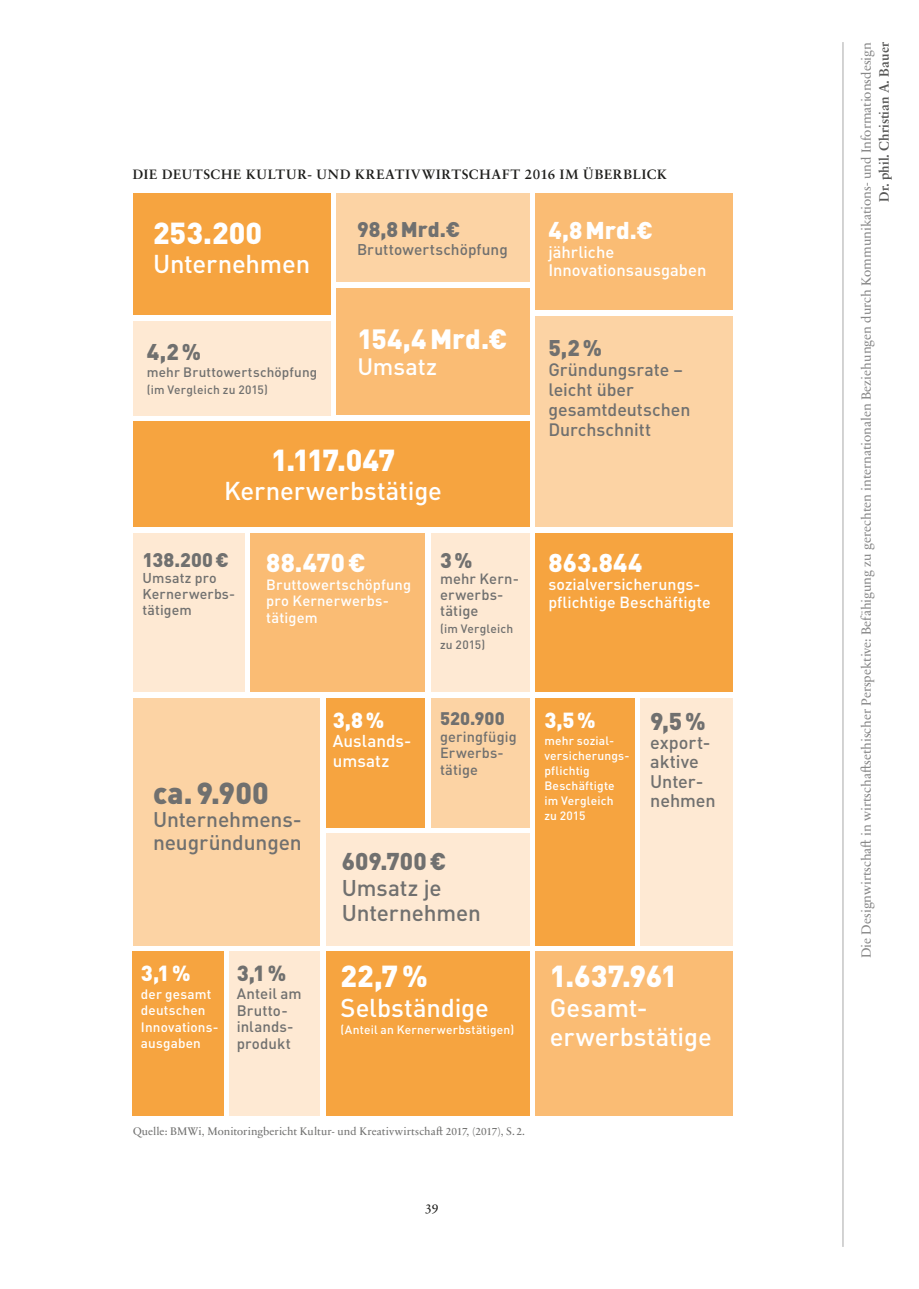
<style>
.page{position:relative;width:919px;height:1289px;background:#fff}
.page>*{position:absolute;margin:0;border:0;box-sizing:border-box;transform-origin:0 0}
.t1{font:900 30px "DINOT";letter-spacing:-.005em;color:#fff}
.t2{font:900 30px "DINOT";color:#70706f}
.t3{font:900 27.6px "DINOT";color:#fff}
.t4{font:500 25.5px/28.5px "DINOT";letter-spacing:-.005em;color:#fff}
.t5{font:900 25.5px "DINOT";letter-spacing:.01em;color:#fff}
.t6{font:900 24px "DINOT";color:#70706f}
.t7{font:900 24px "DINOT";color:#fff}
.t8{font:500 23.4px "DINOT";letter-spacing:.005em;color:#fff}
.t9{font:500 22.5px "DINOT";letter-spacing:-.005em;color:#70706f}
.t10{font:900 22.5px "DINOT";color:#70706f}
.t11{font:900 21.6px "DINOT";color:#fff}
.t12{font:900 21.6px "DINOT";color:#70706f}
.t13{font:500 21px "DINOT";letter-spacing:-.005em;color:#70706f}
.t14{font:900 21px "DINOT";letter-spacing:.005em;color:#70706f}
.t15{font:900 19.5px "DINOT";letter-spacing:.005em;color:#70706f}
.t16{font:500 18px "DINOT";letter-spacing:-.005em;color:#70706f}
.t17{font:900 18px "DINOT";letter-spacing:.005em;color:#70706f}
.t18{font:500 17.7px "DINOT";color:#70706f}
.t19{font:500 17.1px "DINOT";letter-spacing:.005em;color:#fff}
.t20{font:500 16.5px "DINOT";color:#fff}
.t21{font:500 15.9px/18px "DINOT";letter-spacing:.005em;color:#fff}
.t22{font:500 15.45px "DINOT";letter-spacing:.005em;color:#70706f}
.t23{font:500 15px/16.5px "DINOT";letter-spacing:.005em;color:#70706f}
.t24{font:500 14.7px/16.5px "DINOT";letter-spacing:.01em;color:#fff}
.t25{font:500 14.7px/16px "DINOT";letter-spacing:.005em;color:#70706f}
.t26{font:500 14.55px/16.5px "DINOT";letter-spacing:.01em;color:#70706f}
.t27{font:500 14.1px/15.9px "DINOT";letter-spacing:.01em;color:#70706f}
.t28{font:13.5px "Sabon Next LT Pro";color:#878787}
.t29{font:700 13.5px "Sabon LT Std";letter-spacing:.055em;color:#1d1d1b}
.t30{font:500 13.5px/16.5px "DINOT";letter-spacing:.01em;color:#fff}
.t31{font:700 13.5px "Sabon LT Std";color:#575756}
.t32{font:500 13.5px "DINOT";letter-spacing:.01em;color:#70706f}
.t33{font:13.5px "Sabon Next LT Pro";color:#1d1d1b}
.t34{font:500 12px/15px "DINOT";letter-spacing:.015em;color:#fff}
.t35{font:500 12px/16.5px "DINOT";letter-spacing:.015em;color:#70706f}
.t36{font:11.25px "Sabon Next LT Pro";letter-spacing:.005em;color:#70706f}
</style>
<div class="page">
<hr style="left:842px;top:42px;width:1px;height:1204px;background:#b2b2b2">
<div style="left:133px;top:193px;width:197px;height:121px;background:#f6a440"></div>
<div style="left:133px;top:321px;width:197px;height:94px;background:#fee9d3"></div>
<div style="left:336px;top:288px;width:193px;height:127px;background:#fabc74"></div>
<div style="left:133px;top:421px;width:396px;height:106px;background:#f6a440"></div>
<div style="left:133px;top:533px;width:111px;height:159px;background:#fee9d3"></div>
<div style="left:250px;top:533px;width:174px;height:159px;background:#fabc74"></div>
<div style="left:430px;top:533px;width:99px;height:159px;background:#fee9d3"></div>
<div style="left:430px;top:698px;width:99px;height:129px;background:#fcd3a4"></div>
<div style="left:325px;top:833px;width:204px;height:112px;background:#fee9d3"></div>
<div style="left:325px;top:951px;width:204px;height:164px;background:#f6a440"></div>
<div style="left:535px;top:951px;width:197px;height:164px;background:#fabc74"></div>
<div style="left:132px;top:951px;width:91px;height:164px;background:#f6a440"></div>
<div style="left:229px;top:951px;width:90px;height:164px;background:#fee9d3"></div>
<div style="left:325px;top:698px;width:99px;height:129px;background:#f6a440"></div>
<div style="left:133px;top:698px;width:186px;height:247px;background:#fcd3a4"></div>
<div style="left:535px;top:533px;width:197px;height:159px;background:#f6a440"></div>
<div style="left:535px;top:698px;width:99px;height:247px;background:#f6a440"></div>
<div style="left:640px;top:698px;width:92px;height:247px;background:#fee9d3"></div>
<div style="left:336px;top:193px;width:193px;height:89px;background:#fcd3a4"></div>
<div style="left:535px;top:193px;width:197px;height:117px;background:#fabc74"></div>
<div style="left:535px;top:316px;width:197px;height:211px;background:#fcd3a4"></div>
<p class="t29" style="left:133px;top:166px;width:535px">DIE DEUTSCHE KULTUR- UND KREATIVWIRTSCHAFT 2016 IM ÜBERBLICK</p>
<p class="t1" style="left:153px;top:213px;width:111px">253.200</p>
<p class="t4" style="left:153px;top:249px;width:159px">Unternehmen</p>
<p class="t10" style="left:147px;top:336px;width:56px">4,2%</p>
<p class="t32" style="left:147px;top:363px;width:172px">mehr Bruttowertschöpfung</p>
<p class="t35" style="left:147px;top:381px;width:123px">(im Vergleich zu 2015)</p>
<p class="t14" style="left:357px;top:215px;width:105px">98,8Mrd.€</p>
<p class="t22" style="left:357px;top:239px;width:152px">Bruttowertschöpfung</p>
<p class="t3" style="left:357px;top:320px;width:152px">154,4Mrd.€</p>
<p class="t8" style="left:357px;top:351px;width:81px">Umsatz</p>
<p class="t1" style="left:271px;top:440px;width:126px">1.117.047</p>
<p class="t4" style="left:224px;top:476px;width:219px">Kernerwerbstätige</p>
<p class="t15" style="left:142px;top:547px;width:88px">138.200€</p>
<p class="t27" style="left:142px;top:570px;width:94px">Umsatz pro<br>Kernerwerbs&shy;tätigem</p>
<p class="t5" style="left:266px;top:545px;width:101px">88.470€</p>
<p class="t24" style="left:266px;top:576px;width:146px">Bruttowertschöpfung</p>
<p class="t24" style="left:266px;top:592px;width:124px">pro Kernerwerbs&shy;tätigem</p>
<p class="t11" style="left:333px;top:705px;width:53px">3,8%</p>
<p class="t19" style="left:333px;top:730px;width:80px">Auslands-</p>
<p class="t19" style="left:333px;top:749px;width:58px">umsatz</p>
<p class="t14" style="left:440px;top:546px;width:34px">3%</p>
<p class="t25" style="left:440px;top:570px;width:80px">mehr Kern&shy;erwerbs&shy;tätige</p>
<p class="t35" style="left:440px;top:620px;width:75px">(im Vergleich zu 2015)</p>
<p class="t17" style="left:440px;top:706px;width:66px">520.900</p>
<p class="t26" style="left:440px;top:728px;width:78px">geringfügig</p>
<p class="t26" style="left:440px;top:744px;width:65px">Erwerbs&shy;tätige</p>
<p class="t2" style="left:153px;top:772px;width:117px">ca.9.900</p>
<p class="t13" style="left:153px;top:806px;width:150px">Unternehmens-</p>
<p class="t13" style="left:153px;top:829px;width:150px">neugründungen</p>
<p class="t11" style="left:141px;top:958px;width:51px">3,1%</p>
<p class="t30" style="left:141px;top:985px;width:79px">der gesamt deutschen<br>Innovations&shy;ausgaben</p>
<p class="t12" style="left:237px;top:958px;width:51px">3,1%</p>
<p class="t23" style="left:237px;top:985px;width:67px">Anteil am<br>Brutto&shy;inlands&shy;produkt</p>
<p class="t6" style="left:342px;top:845px;width:106px">609.700€</p>
<p class="t9" style="left:342px;top:873px;width:101px">Umsatz je</p>
<p class="t9" style="left:342px;top:898px;width:141px">Unternehmen</p>
<p class="t1" style="left:340px;top:956px;width:89px">22,7%</p>
<p class="t4" style="left:340px;top:993px;width:150px">Selbständige</p>
<p class="t34" style="left:340px;top:1021px;width:175px">(Anteil an Kernerwerbstätigen)</p>
<p class="t7" style="left:548px;top:214px;width:106px">4,8Mrd.€</p>
<p class="t20" style="left:548px;top:242px;width:67px">jährliche</p>
<p class="t20" style="left:548px;top:260px;width:160px">Innovationsausgaben</p>
<p class="t10" style="left:548px;top:333px;width:55px">5,2%</p>
<p class="t18" style="left:548px;top:358px;width:136px">Gründungsrate –</p>
<p class="t18" style="left:548px;top:378px;width:87px">leicht über</p>
<p class="t18" style="left:548px;top:398px;width:144px">gesamtdeutschen</p>
<p class="t18" style="left:548px;top:418px;width:104px">Durchschnitt</p>
<p class="t5" style="left:548px;top:545px;width:95px">863.844</p>
<p class="t21" style="left:548px;top:574px;width:164px">sozialversicherungs&shy;pflichtige Beschäftigte</p>
<p class="t11" style="left:544px;top:705px;width:53px">3,5%</p>
<p class="t34" style="left:544px;top:732px;width:87px">mehr sozial&shy;versicherungs&shy;pflichtig</p>
<p class="t34" style="left:544px;top:777px;width:72px">Beschäftigte</p>
<p class="t34" style="left:544px;top:792px;width:71px">im Vergleich</p>
<p class="t34" style="left:544px;top:807px;width:43px">zu 2015</p>
<p class="t6" style="left:650px;top:705px;width:57px">9,5%</p>
<p class="t16" style="left:650px;top:731px;width:62px">export-</p>
<p class="t16" style="left:650px;top:750px;width:50px">aktive</p>
<p class="t16" style="left:650px;top:769px;width:55px">Unter-</p>
<p class="t16" style="left:650px;top:789px;width:67px">nehmen</p>
<p class="t1" style="left:550px;top:956px;width:129px">1.637.961</p>
<p class="t4" style="left:550px;top:993px;width:163px">Gesamt&shy;erwerbstätige</p>
<p class="t36" style="left:133px;top:1122px;width:393px">Quelle: BMWi, Monitoringbericht Kultur- und Kreativwirtschaft 2017, (2017), S.2.</p>
<p class="t33" style="left:425px;top:1198px;width:15px">39</p>
<p class="t28" style="left:855px;top:958px;width:917px;rotate:-90deg">Die Designwirtschaft in wirtschaftsethischer Perspektive: Befähigung zu gerechten internationalen Beziehungen durch Kommunikations- und Informationsdesign</p>
<p class="t31" style="left:875px;top:202px;width:161px;rotate:-90deg">Dr. phil. Christian A. Bauer</p>
</div>
